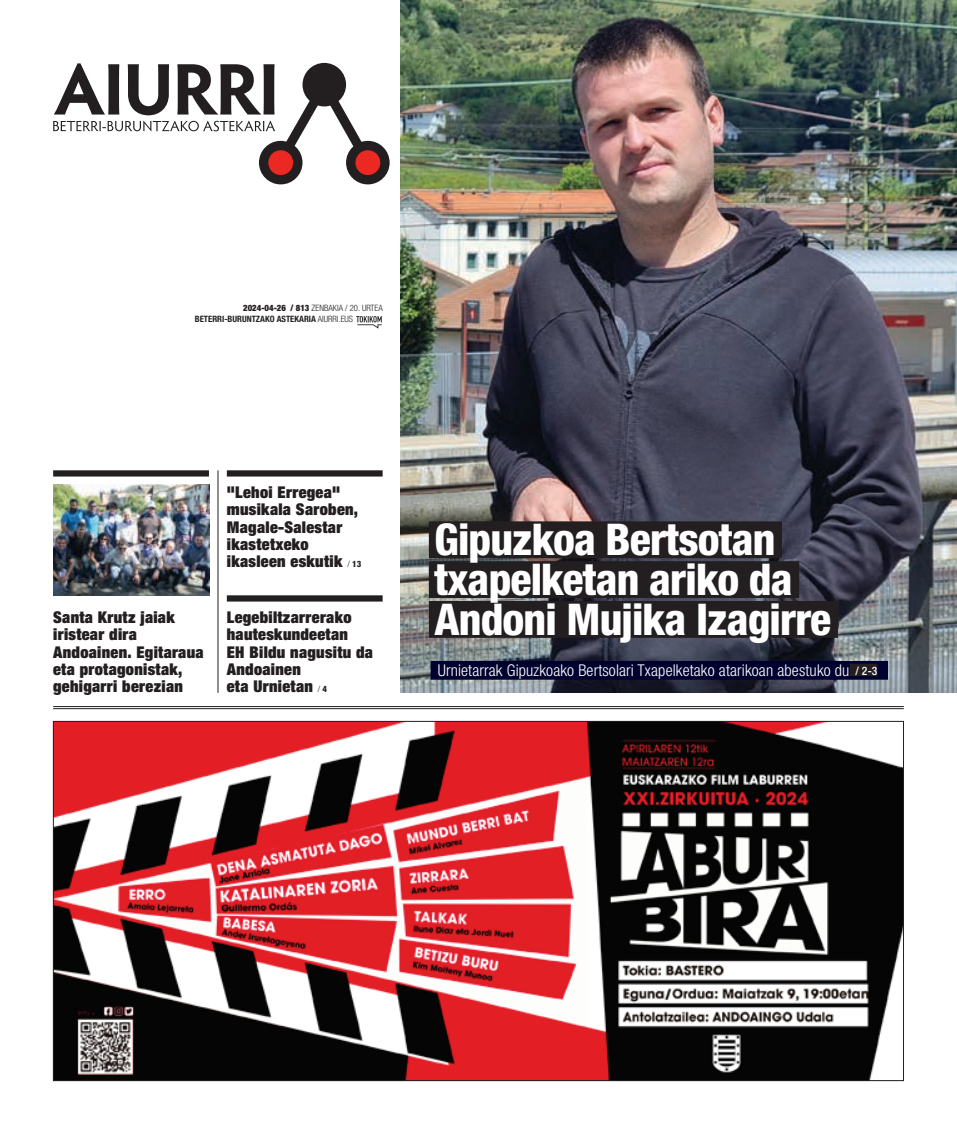
<style>
.page{position:relative;width:957px;height:1134px;background:#fff}
.page>*{position:absolute;margin:0;border:0;box-sizing:border-box;transform-origin:0 0}
.t1{font:800 condensed 43.75px/39.9px "Helvetica Neue";letter-spacing:-.02em;color:#fff}
.t2{font:900 expanded 16.25px/17.2px "Helvetica Neue";letter-spacing:.02em;color:#231f20}
.t3{font:300 condensed 16.25px "Helvetica Neue";letter-spacing:.01em;color:#fff}
.t4{font:300 condensed 8.75px/11.2px "Helvetica Neue";color:#231f20}
.s1{font-weight:900}
.s2{font-weight:700}
.s3{font-weight:300;font-stretch:condensed;font-size:8.75px}
.s4{font-weight:800;font-stretch:condensed;font-size:8.75px}
.s5{font-weight:500;font-size:11.62px}
</style>
<div class="page">
<img style="left:400px;top:0;width:557px;height:692px">
<div style="left:429px;top:521px;width:353px;height:37px;background:#231f20"></div>
<div style="left:429px;top:561px;width:370px;height:37px;background:#231f20"></div>
<div style="left:429px;top:601px;width:409px;height:37px;background:#231f20"></div>
<div style="left:431px;top:661px;width:457px;height:19px;background:#00002e"></div>
<div style="left:849px;top:664px;width:28px;height:12px;background:#231f20"></div>
<hr style="left:218px;top:470px;width:1px;height:223px;background:#231f20">
<div style="left:227px;top:470px;width:156px;height:7px;background:#231f20"></div>
<div style="left:227px;top:595px;width:156px;height:7px;background:#231f20"></div>
<div style="left:53px;top:470px;width:156px;height:7px;background:#231f20"></div>
<img style="left:53px;top:484px;width:156px;height:111px">
<hr style="left:53px;top:706px;width:851px;height:1px;background:#231f20">
<hr style="left:53px;top:708px;width:851px;height:1px;background:#231f20">
<img style="left:55px;top:723px;width:847px;height:356px">
<svg style="left:53px;top:63px;width:326px;height:112px"></svg>
<svg style="left:351px;top:146px;width:34px;height:34px"></svg>
<div style="left:346px;top:141px;width:44px;height:43px;border:9px solid #231f20;border-radius:50%"></div>
<svg style="left:264px;top:146px;width:34px;height:34px"></svg>
<div style="left:259px;top:141px;width:43px;height:43px;border:9px solid #231f20;border-radius:50%"></div>
<div style="left:302px;top:63px;width:44px;height:43px;background:#231f20;border-radius:50%"></div>
<svg style="left:356px;top:316px;width:26px;height:13px"></svg>
<p class="t4" style="left:195px;top:302px;width:189px;text-indent:48px"><span class="s1">2024-04-26 / 813</span> zenbakia / 20. urtea<br><span class="s2">BETERRI-BURUNTZAKO ASTEKARIA</span> aiurri.eus</p>
<p class="t2" style="left:53px;top:608px;width:152px">Santa Krutz jaiak iristear dira<br>Andoainen. Egitaraua eta protagonistak, gehigarri berezian</p>
<p class="t2" style="left:227px;top:483px;width:136px">"Lehoi Erregea" musikala Saroben,<br>Magale-Salestar ikastetxeko ikasleen eskutik <span class="s3">/</span> <span class="s4">13</span></p>
<p class="t2" style="left:227px;top:608px;width:148px">Legebiltzarrerako hauteskundeetan<br>EH Bildu nagusitu da<br>Andoainen<br>eta Urnietan <span class="s3">/</span> <span class="s4">4</span></p>
<h1 class="t1" style="left:434px;top:519px;width:398px">Gipuzkoa Bertsotan txapelketan ariko da<br>Andoni Mujika Izagirre</h1>
<p class="t3" style="left:438px;top:661px;width:441px">Urnietarrak Gipuzkoako Bertsolari Txapelketako atarikoan abestuko du <span class="s5">/ 2-3</span></p>
</div>
